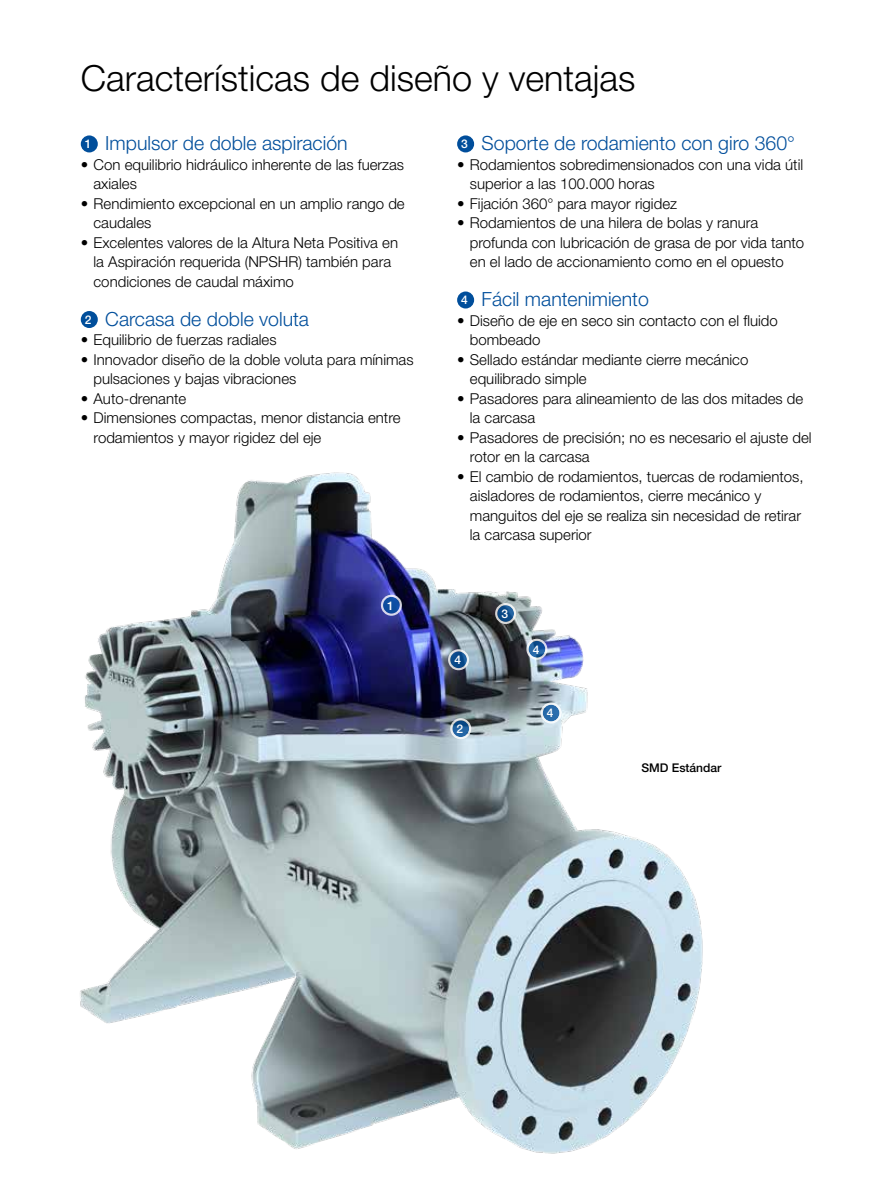
<style>
.page{position:relative;width:893px;height:1191px;background:#fff}
.page>*{position:absolute;margin:0;border:0;box-sizing:border-box;transform-origin:0 0}
.t1{font:300 36px "Helvetica Neue LT Pro";color:#000}
.t2{font:300 19.5px "Helvetica Neue LT Pro";color:#004e9b}
.t3{font:300 15px/19.5px "Helvetica Neue LT Pro";color:#000}
.t4{font:500 12px "Helvetica Neue LT Pro";color:#000}
.t5{font:500 12px "Helvetica Neue LT Pro";color:#fff}
.s1{font-weight:500;font-size:12px;color:#fff}
</style>
<div class="page">
<div style="left:81px;top:135px;width:17px;height:17px;background:#004e9b;border-radius:50%"></div>
<div style="left:81px;top:311px;width:17px;height:17px;background:#004e9b;border-radius:50%"></div>
<img style="left:80px;top:472px;width:623px;height:682px">
<svg style="left:497px;top:605px;width:17px;height:17px"></svg>
<div style="left:495px;top:603px;width:21px;height:21px;border:2px solid #fff;border-radius:50%"></div>
<svg style="left:452px;top:720px;width:17px;height:17px"></svg>
<div style="left:450px;top:718px;width:21px;height:21px;border:2px solid #fff;border-radius:50%"></div>
<svg style="left:383px;top:597px;width:17px;height:16px"></svg>
<div style="left:381px;top:595px;width:21px;height:21px;border:2px solid #fff;border-radius:50%"></div>
<svg style="left:529px;top:641px;width:16px;height:16px"></svg>
<div style="left:526px;top:638px;width:21px;height:22px;border:2px solid #fff;border-radius:50%"></div>
<svg style="left:450px;top:651px;width:17px;height:17px"></svg>
<div style="left:448px;top:649px;width:21px;height:21px;border:2px solid #fff;border-radius:50%"></div>
<svg style="left:543px;top:704px;width:16px;height:17px"></svg>
<div style="left:541px;top:702px;width:21px;height:21px;border:2px solid #fff;border-radius:50%"></div>
<div style="left:457px;top:135px;width:17px;height:17px;background:#004e9b;border-radius:50%"></div>
<div style="left:457px;top:291px;width:17px;height:17px;background:#004e9b;border-radius:50%"></div>
<h1 class="t1" style="left:81px;top:57px;width:556px">Características de diseño y ventajas</h1>
<h2 class="t2" style="left:85px;top:131px;width:264px"><span class="s1">1</span> Impulsor de doble aspiración</h2>
<p class="t3" style="left:94px;top:154px;width:312px;text-indent:-13px">• Con equilibrio hidráulico inherente de las fuerzas axiales</p>
<p class="t3" style="left:94px;top:193px;width:313px;text-indent:-13px">• Rendimiento excepcional en un amplio rango de caudales</p>
<p class="t3" style="left:94px;top:232px;width:306px;text-indent:-13px">• Excelentes valores de la Altura Neta Positiva en la Aspiración requerida (NPSHR) también para condiciones de caudal máximo</p>
<h2 class="t2" style="left:85px;top:307px;width:226px"><span class="s1">2</span> Carcasa de doble voluta</h2>
<p class="t3" style="left:81px;top:330px;width:197px">• Equilibrio de fuerzas radiales</p>
<p class="t3" style="left:94px;top:349px;width:322px;text-indent:-13px">• Innovador diseño de la doble voluta para mínimas pulsaciones y bajas vibraciones</p>
<p class="t3" style="left:81px;top:388px;width:107px">• Auto-drenante</p>
<p class="t3" style="left:94px;top:408px;width:309px;text-indent:-13px">• Dimensiones compactas, menor distancia entre rodamientos y mayor rigidez del eje</p>
<h2 class="t2" style="left:461px;top:131px;width:335px"><span class="s1">3</span> Soporte de rodamiento con giro 360°</h2>
<p class="t3" style="left:470px;top:154px;width:335px;text-indent:-13px">• Rodamientos sobredimensionados con una vida útil superior a las 100.000 horas</p>
<p class="t3" style="left:457px;top:193px;width:221px">• Fijación 360° para mayor rigidez</p>
<p class="t3" style="left:470px;top:213px;width:336px;text-indent:-13px">• Rodamientos de una hilera de bolas y ranura profunda con lubricación de grasa de por vida tanto en el lado de accionamiento como en el opuesto</p>
<h2 class="t2" style="left:461px;top:287px;width:189px"><span class="s1">4</span> Fácil mantenimiento</h2>
<p class="t3" style="left:470px;top:310px;width:309px;text-indent:-13px">• Diseño de eje en seco sin contacto con el fluido bombeado</p>
<p class="t3" style="left:470px;top:349px;width:280px;text-indent:-13px">• Sellado estándar mediante cierre mecánico equilibrado simple</p>
<p class="t3" style="left:470px;top:388px;width:335px;text-indent:-13px">• Pasadores para alineamiento de las dos mitades de la carcasa</p>
<p class="t3" style="left:470px;top:427px;width:343px;text-indent:-13px">• Pasadores de precisión; no es necesario el ajuste del rotor en la carcasa</p>
<p class="t3" style="left:470px;top:466px;width:335px;text-indent:-13px">• El cambio de rodamientos, tuercas de rodamientos, aisladores de rodamientos, cierre mecánico y manguitos del eje se realiza sin necesidad de retirar la carcasa superior</p>
<p class="t5" style="left:387px;top:598px;width:8px">1</p>
<p class="t5" style="left:454px;top:652px;width:8px">4</p>
<p class="t5" style="left:457px;top:721px;width:8px">2</p>
<p class="t5" style="left:501px;top:606px;width:8px">3</p>
<p class="t5" style="left:533px;top:642px;width:8px">4</p>
<p class="t5" style="left:547px;top:706px;width:8px">4</p>
<p class="t4" style="left:641px;top:760px;width:82px">SMD Estándar</p>
</div>
